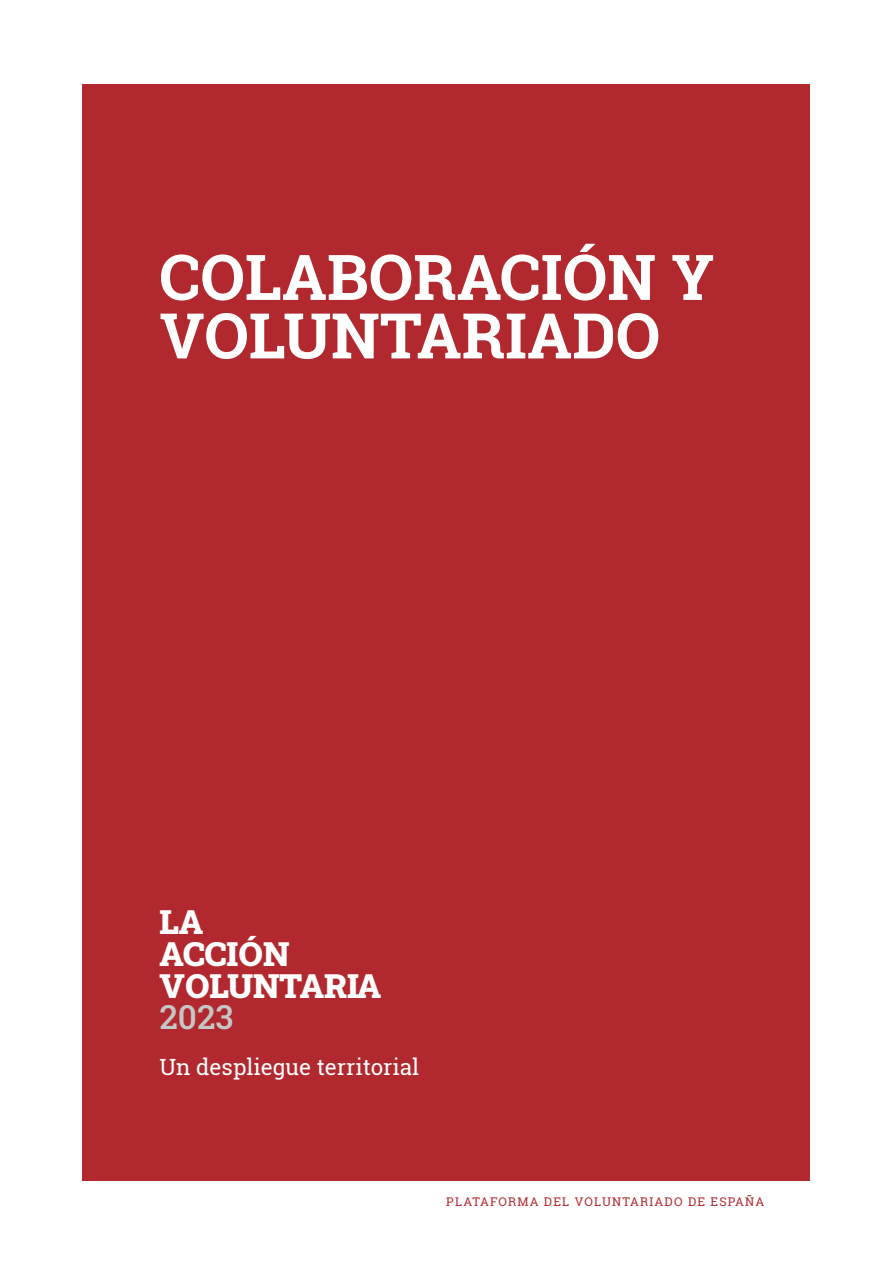
<style>
.page{position:relative;width:893px;height:1263px;background:#fff}
.page>*{position:absolute;margin:0;border:0;box-sizing:border-box;transform-origin:0 0}
.t1{font:700 63px/58.5px "Roboto Slab";color:#fff}
.t2{font:900 33.3px "Roboto Slab";color:#fff}
.t3{font:500 33.3px "Roboto Slab";color:#c6c6c6}
.t4{font:22.35px "Roboto Slab";color:#fff}
.t5{font:12px "Roboto Slab";letter-spacing:.1em;color:#b02a2f}
</style>
<div class="page">
<div style="left:83px;top:84px;width:727px;height:1096px;background:#b2282f"></div>
<h2 class="t1" style="left:159px;top:247px;width:556px">COLABORACIÓN Y<br>VOLUNTARIADO</h2>
<h1 class="t2" style="left:159px;top:899px;width:45px">LA</h1>
<h1 class="t2" style="left:159px;top:931px;width:131px">ACCIÓN</h1>
<h1 class="t2" style="left:159px;top:963px;width:223px">VOLUNTARIA</h1>
<h1 class="t3" style="left:159px;top:994px;width:76px">2023</h1>
<h1 class="t4" style="left:159px;top:1051px;width:261px">Un despliegue territorial</h1>
<p class="t5" style="left:446px;top:1193px;width:320px">PLATAFORMA DEL VOLUNTARIADO DE ESPAÑA</p>
</div>
